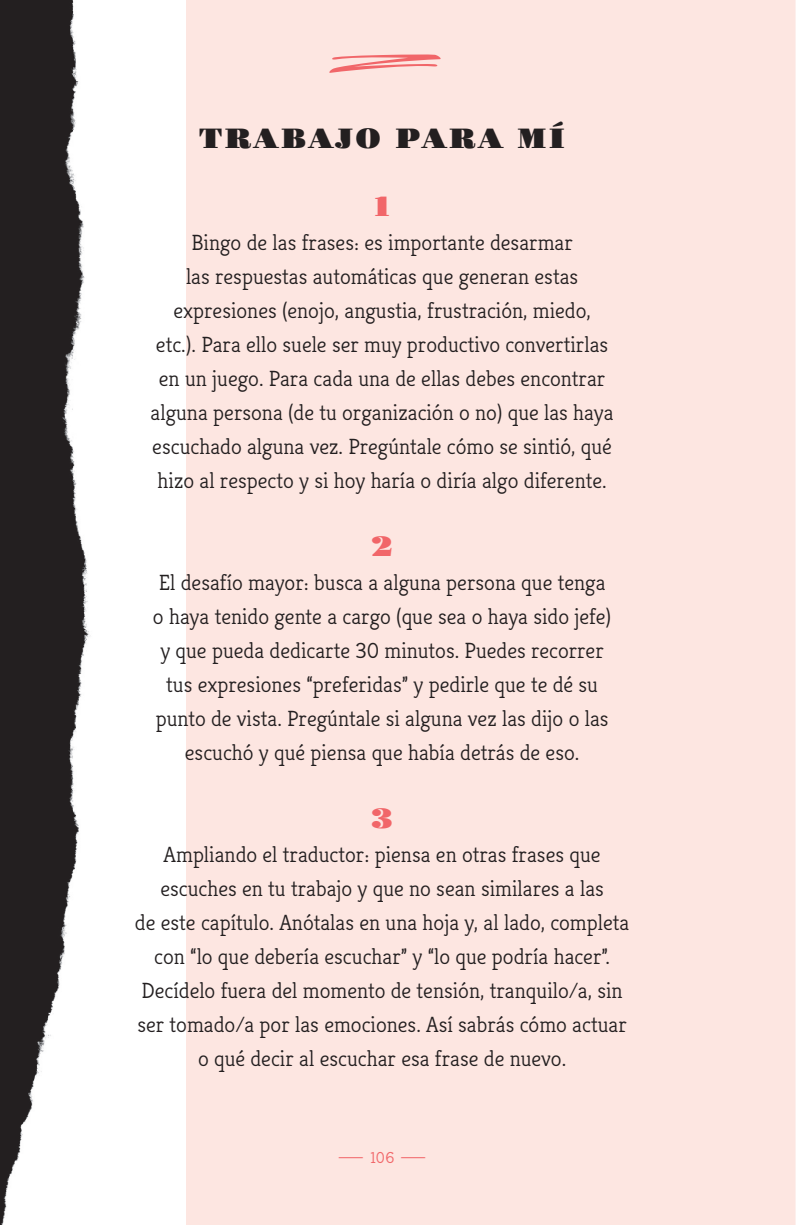
<style>
.page{position:relative;width:796px;height:1225px;background:#fff}
.page>*{position:absolute;margin:0;border:0;box-sizing:border-box;transform-origin:0 0}
.t1{font:28px "Gravitas One";letter-spacing:.05em;color:#231f20}
.t2{font:28px "Gravitas One";color:#f16669}
.t3{font:300 22px/34px "Kreon";color:#231f20;text-align:center}
.t4{font:300 16px "Kreon";color:#f16669;scale:2.5 1}
</style>
<div class="page">
<div style="left:186px;top:0;width:609px;height:1225px;background:#fde6e1"></div>
<img style="left:0;top:469px;width:89px;height:754px">
<img style="left:0;top:0;width:186px;height:469px">
<svg style="left:329px;top:54px;width:111px;height:19px"></svg>
<svg style="left:0;top:1218px;width:3px;height:7px"></svg>
<p class="t1" style="left:199px;top:122px;width:368px">TRABAJO PARA MÍ</p>
<p class="t2" style="left:374px;top:190px;width:18px">1</p>
<p class="t3" style="left:151px;top:226px;width:464px">Bingo de las frases: es importante desarmar<br>las respuestas automáticas que generan estas expresiones (enojo, angustia, frustración, miedo,<br>etc.). Para ello suele ser muy productivo convertirlas en un juego. Para cada una de ellas debes encontrar alguna persona (de tu organización o no) que las haya escuchado alguna vez. Pregúntale cómo se sintió, qué hizo al respecto y si hoy haría o diría algo diferente.</p>
<p class="t2" style="left:371px;top:530px;width:24px">2</p>
<p class="t3" style="left:153px;top:566px;width:460px">El desafío mayor: busca a alguna persona que tenga o haya tenido gente a cargo (que sea o haya sido jefe) y que pueda dedicarte 30 minutos. Puedes recorrer tus expresiones “preferidas” y pedirle que te dé su punto de vista. Pregúntale si alguna vez las dijo o las escuchó y qué piensa que había detrás de eso.</p>
<p class="t2" style="left:371px;top:802px;width:24px">3</p>
<p class="t3" style="left:135px;top:838px;width:496px">Ampliando el traductor: piensa en otras frases que escuches en tu trabajo y que no sean similares a las<br>de este capítulo. Anótalas en una hoja y, al lado, completa con “lo que debería escuchar” y “lo que podría hacer”.<br>Decídelo fuera del momento de tensión, tranquilo/a, sin ser tomado/a por las emociones. Así sabrás cómo actuar o qué decir al escuchar esa frase de nuevo.</p>
<p class="t4" style="left:336px;top:1149px;width:38px">— 106 —</p>
</div>
